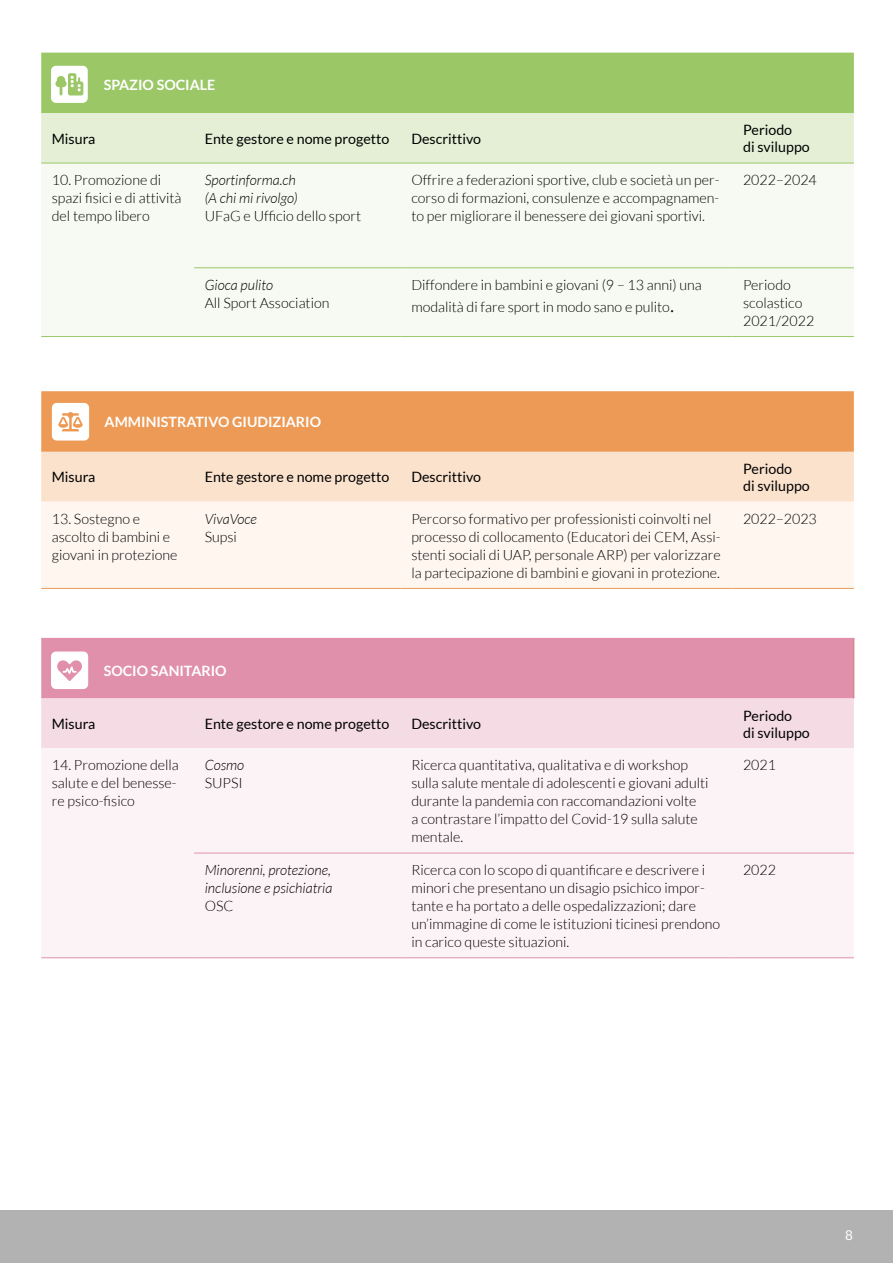
<style>
.page{position:relative;width:893px;height:1263px;background:#fff}
.page>*{position:absolute;margin:0;border:0;box-sizing:border-box;transform-origin:0 0}
.t1{font:300 14.25px/18px "Lato";color:#000}
.t2{font:14.25px/17.1px "Lato";color:#000}
.t3{font:italic 300 14.25px/18px "Lato";color:#000}
.t4{font:700 14.25px "Lato";color:#fff}
.t5{font:13.5px "Lato";color:#fff}
.s1{font-family:"Minion Pro";font-weight:400;font-size:18px}
</style>
<div class="page">
<div style="left:0;top:1210px;width:893px;height:53px;background:#b3b2b2"></div>
<div style="left:41px;top:53px;width:813px;height:60px;background:#9bc767"></div>
<div style="left:41px;top:113px;width:813px;height:50px;background:#e4efd6"></div>
<div style="left:42px;top:164px;width:812px;height:172px;background:#f6faf2"></div>
<hr style="left:41px;top:163px;width:153px;height:1px;background:#9bc767">
<hr style="left:194px;top:163px;width:207px;height:1px;background:#9bc767">
<hr style="left:401px;top:163px;width:331px;height:1px;background:#9bc767">
<hr style="left:732px;top:163px;width:122px;height:1px;background:#9bc767">
<hr style="left:41px;top:336px;width:153px;height:1px;background:#9bc767">
<hr style="left:194px;top:268px;width:207px;height:1px;background:#9bc767">
<hr style="left:194px;top:336px;width:207px;height:1px;background:#9bc767">
<hr style="left:401px;top:268px;width:331px;height:1px;background:#9bc767">
<hr style="left:401px;top:336px;width:331px;height:1px;background:#9bc767">
<hr style="left:732px;top:268px;width:122px;height:1px;background:#9bc767">
<hr style="left:732px;top:336px;width:122px;height:1px;background:#9bc767">
<div style="left:52px;top:66px;width:35px;height:36px;background:#fff;border-radius:4px"></div>
<div style="left:51px;top:66px;width:37px;height:37px;border:1px solid #fff;border-radius:4px"></div>
<svg style="left:55px;top:73px;width:28px;height:22px"></svg>
<div style="left:41px;top:391px;width:813px;height:61px;background:#ec9a55"></div>
<div style="left:41px;top:452px;width:813px;height:50px;background:#fbe2cd"></div>
<div style="left:41px;top:502px;width:813px;height:86px;background:#fef6ef"></div>
<hr style="left:41px;top:588px;width:153px;height:1px;background:#ec9a55">
<hr style="left:194px;top:588px;width:207px;height:1px;background:#ec9a55">
<hr style="left:401px;top:588px;width:331px;height:1px;background:#ec9a55">
<hr style="left:732px;top:588px;width:122px;height:1px;background:#ec9a55">
<div style="left:52px;top:403px;width:37px;height:37px;background:#fff;border-radius:4px"></div>
<div style="left:52px;top:403px;width:37px;height:37px;border:1px solid #fff;border-radius:4px"></div>
<svg style="left:58px;top:412px;width:25px;height:19px"></svg>
<div style="left:41px;top:638px;width:813px;height:60px;background:#e090ab"></div>
<div style="left:41px;top:698px;width:813px;height:50px;background:#f4dbe4"></div>
<div style="left:41px;top:748px;width:813px;height:209px;background:#fcf3f7"></div>
<hr style="left:854px;top:638px;width:1px;height:60px;background:#d6777b">
<hr style="left:41px;top:957px;width:153px;height:1px;background:#e090ab">
<hr style="left:194px;top:853px;width:207px;height:1px;background:#e090ab">
<hr style="left:401px;top:853px;width:331px;height:1px;background:#e090ab">
<hr style="left:732px;top:853px;width:122px;height:1px;background:#e090ab">
<hr style="left:194px;top:957px;width:207px;height:1px;background:#e090ab">
<hr style="left:401px;top:957px;width:331px;height:1px;background:#e090ab">
<hr style="left:732px;top:957px;width:122px;height:1px;background:#e090ab">
<div style="left:52px;top:652px;width:36px;height:36px;background:#fff;border-radius:4px"></div>
<div style="left:51px;top:651px;width:37px;height:38px;border:1px solid #fff;border-radius:4px"></div>
<svg style="left:57px;top:660px;width:25px;height:21px"></svg>
<p class="t4" style="left:104px;top:77px;width:113px">SPAZIO SOCIALE</p>
<p class="t2" style="left:52px;top:130px;width:45px">Misura</p>
<p class="t2" style="left:205px;top:130px;width:186px">Ente gestore e nome progetto</p>
<p class="t2" style="left:411px;top:130px;width:71px">Descrittivo</p>
<p class="t2" style="left:743px;top:122px;width:68px">Periodo<br>di sviluppo</p>
<p class="t1" style="left:52px;top:171px;width:131px">10. Promozione di spazi fisici e di attività del tempo libero</p>
<p class="t3" style="left:205px;top:172px;width:95px">Sportinforma.ch (A chi mi rivolgo)</p>
<p class="t1" style="left:411px;top:171px;width:310px;text-align:justify">Offrire a federazioni sportive, club e società un per&shy;corso di formazioni, consulenze e accompagnamen&shy;to per migliorare il benessere dei giovani sportivi.</p>
<p class="t1" style="left:743px;top:171px;width:75px">2022–2024</p>
<p class="t1" style="left:205px;top:207px;width:158px">UFaG e Ufficio dello sport</p>
<p class="t3" style="left:205px;top:276px;width:70px">Gioca pulito</p>
<p class="t1" style="left:205px;top:294px;width:126px">All Sport Association</p>
<p class="t4" style="left:105px;top:414px;width:218px">AMMINISTRATIVO GIUDIZIARIO</p>
<p class="t1" style="left:411px;top:274px;width:292px;line-height:21.6px">Diffondere in bambini e giovani (9 – 13 anni) una modalità di fare sport in modo sano e pulito<span class="s1">.</span></p>
<p class="t1" style="left:743px;top:276px;width:73px">Periodo scolastico<br>2021/2022</p>
<p class="t2" style="left:52px;top:469px;width:45px">Misura</p>
<p class="t2" style="left:205px;top:469px;width:186px">Ente gestore e nome progetto</p>
<p class="t2" style="left:411px;top:469px;width:71px">Descrittivo</p>
<p class="t2" style="left:743px;top:460px;width:68px">Periodo<br>di sviluppo</p>
<p class="t1" style="left:52px;top:510px;width:127px">13. Sostegno e ascolto di bambini e giovani in protezione</p>
<p class="t3" style="left:205px;top:510px;width:54px">VivaVoce</p>
<p class="t1" style="left:411px;top:510px;width:311px">Percorso formativo per professionisti coinvolti nel processo di collocamento (Educatori dei CEM, Assi&shy;stenti sociali di UAP, personale ARP) per valorizzare la partecipazione di bambini e giovani in protezione.</p>
<p class="t1" style="left:743px;top:510px;width:75px">2022–2023</p>
<p class="t1" style="left:205px;top:528px;width:34px">Supsi</p>
<p class="t4" style="left:104px;top:663px;width:124px">SOCIO SANITARIO</p>
<p class="t2" style="left:52px;top:715px;width:45px">Misura</p>
<p class="t2" style="left:205px;top:715px;width:186px">Ente gestore e nome progetto</p>
<p class="t2" style="left:411px;top:715px;width:71px">Descrittivo</p>
<p class="t2" style="left:743px;top:707px;width:68px">Periodo<br>di sviluppo</p>
<p class="t1" style="left:52px;top:756px;width:128px">14. Promozione della salute e del benesse&shy;re psico-fisico</p>
<p class="t3" style="left:205px;top:757px;width:41px">Cosmo</p>
<p class="t1" style="left:411px;top:756px;width:299px">Ricerca quantitativa, qualitativa e di workshop sulla salute mentale di adolescenti e giovani adulti durante la pandemia con raccomandazioni volte<br>a contrastare l’impatto del Covid-19 sulla salute mentale.</p>
<p class="t1" style="left:743px;top:756px;width:35px">2021</p>
<p class="t1" style="left:205px;top:774px;width:40px">SUPSI</p>
<p class="t3" style="left:205px;top:861px;width:129px">Minorenni, protezione, inclusione e psichiatria</p>
<p class="t1" style="left:205px;top:897px;width:30px">OSC</p>
<p class="t1" style="left:411px;top:861px;width:310px">Ricerca con lo scopo di quantificare e descrivere i minori che presentano un disagio psichico impor&shy;tante e ha portato a delle ospedalizzazioni; dare un’immagine di come le istituzioni ticinesi prendono in carico queste situazioni.</p>
<p class="t1" style="left:743px;top:861px;width:35px">2022</p>
<p class="t5" style="left:845px;top:1227px;width:9px">8</p>
</div>
